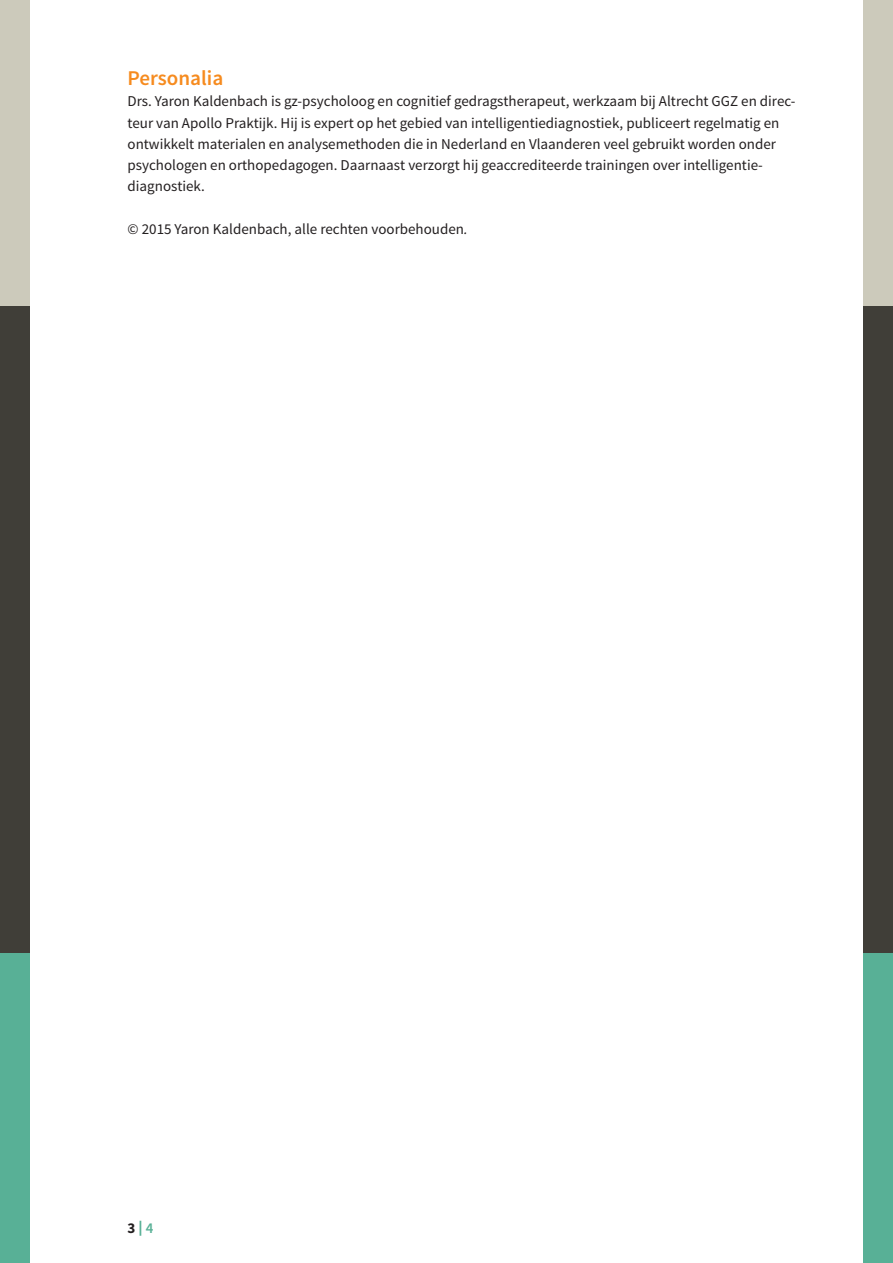
<style>
.page{position:relative;width:893px;height:1263px;background:#fff}
.page>*{position:absolute;margin:0;border:0;box-sizing:border-box;transform-origin:0 0}
.t1{font:600 21px "Source Sans Pro";color:#f68b1f}
.t2{font:15px/21.3px "Source Sans Pro";color:#231f20}
.t3{font:700 15px "Source Sans Pro";color:#231f20}
.s1{font-style:italic}
.s2{font-weight:900;color:#58b096}
.s3{font-weight:600;color:#58b096}
</style>
<div class="page">
<div style="left:0;top:0;width:30px;height:306px;background:#cccabb"></div>
<div style="left:863px;top:0;width:30px;height:306px;background:#cccabb"></div>
<div style="left:0;top:952px;width:30px;height:311px;background:#58b096"></div>
<div style="left:863px;top:952px;width:30px;height:311px;background:#58b096"></div>
<div style="left:0;top:306px;width:30px;height:646px;background:#403e38"></div>
<div style="left:863px;top:306px;width:30px;height:646px;background:#403e38"></div>
<h1 class="t1" style="left:128px;top:65px;width:97px">Personalia</h1>
<p class="t2" style="left:128px;top:91px;width:670px">Drs. Yaron Kaldenbach is gz-psycholoog en cognitief gedragstherapeut, werkzaam bij Altrecht GGZ en direc&shy;teur van Apollo Praktijk. Hij is expert op het gebied van intelligentiediagnostiek, publiceert regelmatig en ontwikkelt materialen en analysemethoden die in Nederland en Vlaanderen veel gebruikt worden onder psychologen en orthopedagogen. Daarnaast verzorgt hij geaccrediteerde trainingen over intelligentie&shy;diagnostiek.</p>
<p class="t2" style="left:128px;top:218px;width:342px">© 2015 Yaron Kaldenbach, alle rechten voorbehouden<span class="s1">.</span></p>
<p class="t3" style="left:128px;top:1218px;width:27px">3<span class="s2">|</span><span class="s3">4</span></p>
</div>
